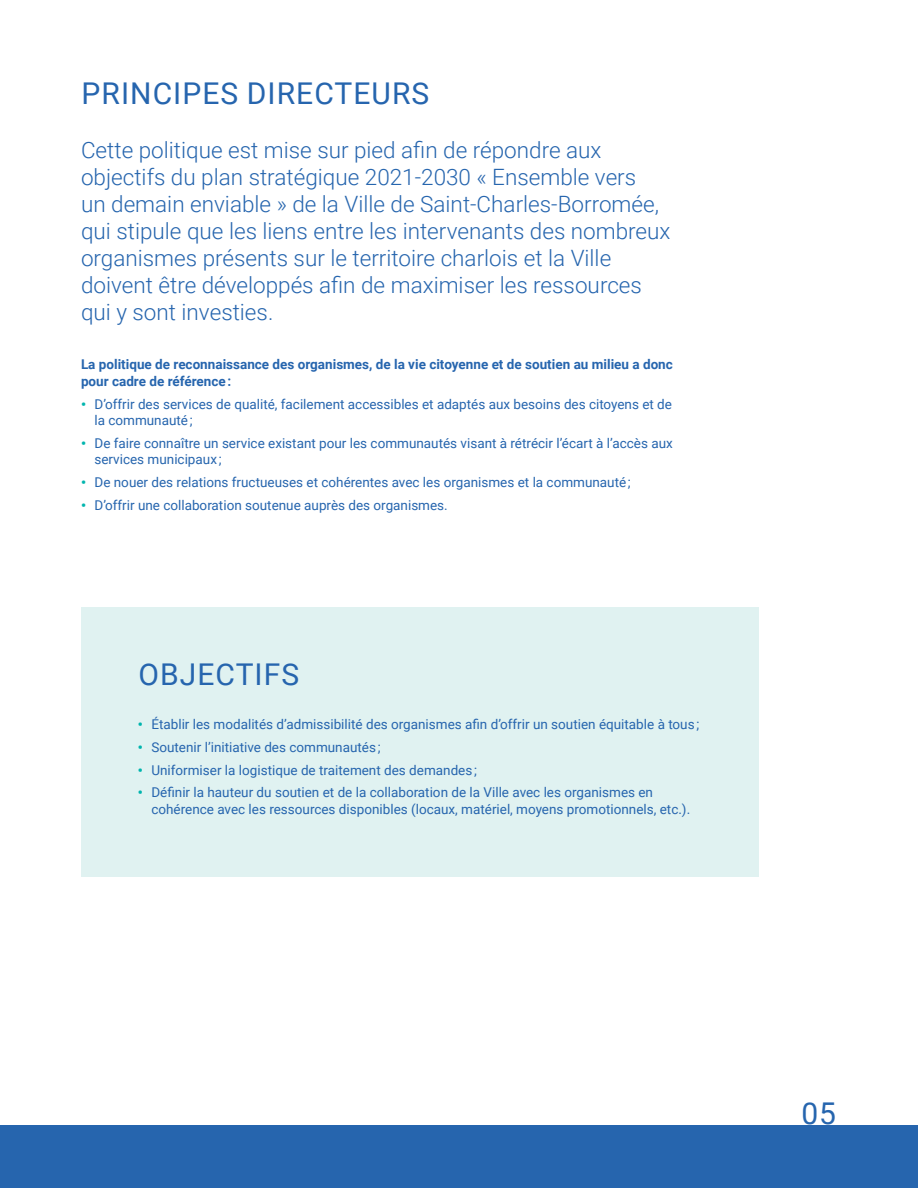
<style>
.page{position:relative;width:918px;height:1188px;background:#fff}
.page>*{position:absolute;margin:0;border:0;box-sizing:border-box;transform-origin:0 0}
.t1{font:30px "Roboto";letter-spacing:.035em;color:#2665ae}
.t2{font:300 22.5px/27px "Roboto";color:#2665ae}
.t3{font:13.5px/16.2px "Roboto";color:#2665ae}
.t4{font:700 13.5px/16.2px "Roboto";color:#2665ae}
.s1{font-weight:900;color:#00b5ae}
</style>
<div class="page">
<div style="left:0;top:1125px;width:918px;height:63px;background:#2665ae"></div>
<div style="left:81px;top:608px;width:678px;height:269px;background:#e0f2f1"></div>
<h1 class="t1" style="left:82px;top:72px;width:349px">PRINCIPES DIRECTEURS</h1>
<p class="t2" style="left:81px;top:135px;width:591px">Cette politique est mise sur pied afin de répondre aux objectifs du plan stratégique 2021-2030 « Ensemble vers<br>un demain enviable » de la Ville de Saint-Charles-Borromée, qui stipule que les liens entre les intervenants des nombreux organismes présents sur le territoire charlois et la Ville doivent être développés afin de maximiser les ressources qui y sont investies.</p>
<p class="t4" style="left:81px;top:356px;width:593px">La politique de reconnaissance des organismes, de la vie citoyenne et de soutien au milieu a donc pour cadre de référence :</p>
<p class="t3" style="left:94px;top:395px;width:579px;text-indent:-14px"><span class="s1">•</span> D’offrir des services de qualité, facilement accessibles et adaptés aux besoins des citoyens et de la communauté ;</p>
<p class="t3" style="left:94px;top:434px;width:580px;text-indent:-14px"><span class="s1">•</span> De faire connaître un service existant pour les communautés visant à rétrécir l’écart à l’accès aux services municipaux ;</p>
<p class="t3" style="left:81px;top:474px;width:551px"><span class="s1">•</span> De nouer des relations fructueuses et cohérentes avec les organismes et la communauté ;</p>
<p class="t3" style="left:81px;top:496px;width:368px"><span class="s1">•</span> D’offrir une collaboration soutenue auprès des organismes.</p>
<h1 class="t1" style="left:138px;top:654px;width:162px">OBJECTIFS</h1>
<p class="t3" style="left:138px;top:715px;width:563px"><span class="s1">•</span> Établir les modalités d’admissibilité des organismes afin d’offrir un soutien équitable à tous ;</p>
<p class="t3" style="left:138px;top:738px;width:244px"><span class="s1">•</span> Soutenir l’initiative des communautés ;</p>
<p class="t3" style="left:138px;top:761px;width:341px"><span class="s1">•</span> Uniformiser la logistique de traitement des demandes ;</p>
<p class="t3" style="left:151px;top:784px;width:540px;text-indent:-14px"><span class="s1">•</span> Définir la hauteur du soutien et de la collaboration de la Ville avec les organismes en cohérence avec les ressources disponibles (locaux, matériel, moyens promotionnels, etc.).</p>
<h1 class="t1" style="left:801px;top:1093px;width:36px">05</h1>
</div>
